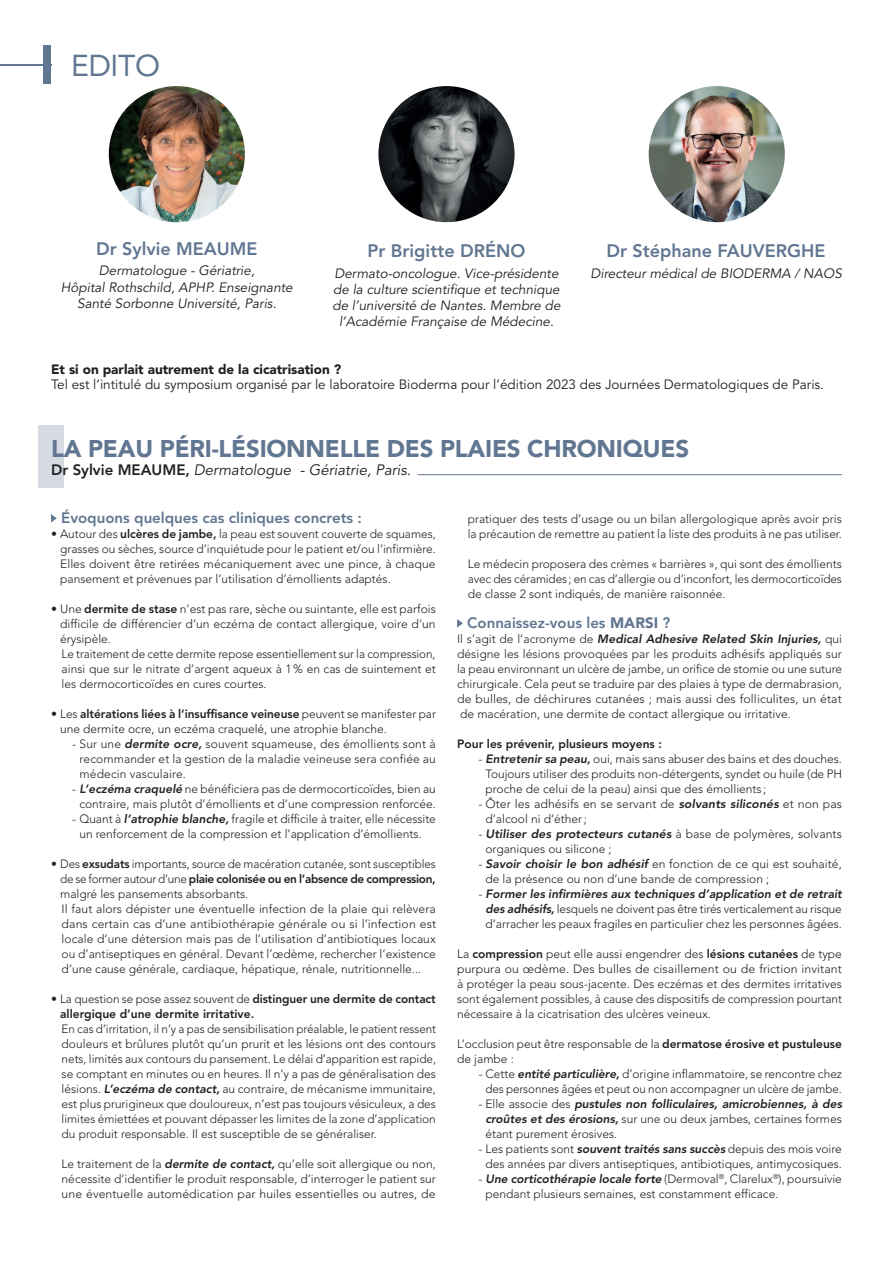
<style>
.page{position:relative;width:893px;height:1263px;background:#fff}
.page>*{position:absolute;margin:0;border:0;box-sizing:border-box;transform-origin:0 0}
.t1{font:30px "Avenir LT Pro";letter-spacing:-.01em;color:#617691}
.t2{font:900 24px "Avenir LT Pro";letter-spacing:-.01em;color:#617691}
.t3{font:800 18px "Avenir LT Pro";color:#617691}
.t4{font:800 15px "Avenir LT Pro";color:#617691}
.t5{font:italic 15px "Avenir LT Pro";color:#231f20}
.t6{font:italic 13.5px/16.2px "Avenir LT Pro";color:#231f20;text-align:center}
.t7{font:13.5px "Avenir LT Pro";color:#231f20}
.t8{font:900 13.5px "Avenir LT Pro";color:#231f20}
.t9{font:300 12px/15px "Avenir LT Pro";color:#231f20;text-align:justify}
.t10{font:800 12px/15px "Avenir LT Pro";color:#231f20}
.s1{font-weight:800;font-style:normal}
.s2{font-weight:800}
.s3{font-weight:800;font-style:italic}
.s4{font-weight:300}
.s5{font-weight:900}
</style>
<div class="page">
<div style="left:44px;top:46px;width:7px;height:38px;background:#617691"></div>
<hr style="left:0;top:64px;width:51px;height:2px;background:#617691">
<img style="left:378px;top:86px;width:136px;height:136px;border-radius:68px">
<img style="left:649px;top:86px;width:136px;height:136px;border-radius:68px">
<img style="left:109px;top:86px;width:136px;height:136px;border-radius:68px">
<div style="left:38px;top:425px;width:26px;height:63px;background:#d5dae3"></div>
<svg style="left:51px;top:514px;width:6px;height:9px"></svg>
<svg style="left:457px;top:619px;width:6px;height:9px"></svg>
<hr style="left:418px;top:474px;width:424px;height:1px;background:#617691">
<h1 class="t1" style="left:71px;top:47px;width:90px">EDITO</h1>
<h3 class="t3" style="left:96px;top:238px;width:163px">Dr Sylvie MEAUME</h3>
<p class="t6" style="left:61px;top:263px;width:233px">Dermatologue - Gériatrie,<br>Hôpital Rothschild, APHP. Enseignante<br>Santé Sorbonne Université, Paris.</p>
<h3 class="t3" style="left:368px;top:240px;width:159px">Pr Brigitte DRÉNO</h3>
<p class="t6" style="left:332px;top:265px;width:230px">Dermato-oncologue. Vice-présidente de la culture scientifique et technique de l’université de Nantes. Membre de l’Académie Française de Médecine.</p>
<h3 class="t3" style="left:607px;top:240px;width:221px">Dr Stéphane FAUVERGHE</h3>
<p class="t6" style="left:590px;top:265px;width:253px">Directeur médical de BIODERMA / NAOS</p>
<p class="t8" style="left:51px;top:361px;width:292px">Et si on parlait autrement de la cicatrisation ?</p>
<p class="t7" style="left:51px;top:376px;width:774px">Tel est l’intitulé du symposium organisé par le laboratoire Bioderma pour l’édition 2023 des Journées Dermatologiques de Paris.</p>
<h2 class="t2" style="left:51px;top:434px;width:640px">LA PEAU PÉRI-LÉSIONNELLE DES PLAIES CHRONIQUES</h2>
<p class="t5" style="left:51px;top:461px;width:361px"><span class="s1">Dr Sylvie MEAUME,</span> Dermatologue - Gériatrie, Paris.</p>
<p class="t4" style="left:61px;top:508px;width:302px">Évoquons quelques cas cliniques concrets :</p>
<p class="t9" style="left:60px;top:526px;width:377px;text-indent:-9px">• Autour des <span class="s2">ulcères de jambe,</span> la peau est souvent couverte de squames, grasses ou sèches, source d’inquiétude pour le patient et/ou l’infirmière.<br>Elles doivent être retirées mécaniquement avec une pince, à chaque pansement et prévenues par l’utilisation d’émollients adaptés.</p>
<p class="t9" style="left:60px;top:601px;width:377px;text-align:left;text-indent:-9px">• Une <span class="s2">dermite de stase</span> n’est pas rare, sèche ou suintante, elle est parfois difficile de différencier d’un eczéma de contact allergique, voire d’un érysipèle.<br>Le traitement de cette dermite repose essentiellement sur la compression, ainsi que sur le nitrate d’argent aqueux à 1% en cas de suintement et les dermocorticoïdes en cures courtes.</p>
<p class="t9" style="left:60px;top:706px;width:377px;text-indent:-9px">• Les <span class="s2">altérations liées à l‘insuffisance veineuse</span> peuvent se manifester par une dermite ocre, un eczéma craquelé, une atrophie blanche.</p>
<p class="t9" style="left:80px;top:736px;width:358px;text-indent:-7px">- Sur une <span class="s3">dermite ocre,</span> souvent squameuse, des émollients sont à recommander et la gestion de la maladie veineuse sera confiée au médecin vasculaire.</p>
<p class="t9" style="left:72px;top:781px;width:365px;text-align:center">- <span class="s3">L’eczéma craquelé</span> ne bénéficiera pas de dermocorticoïdes, bien au contraire, mais plutôt d’émollients et d’une compression renforcée.</p>
<p class="t9" style="left:72px;top:811px;width:365px;text-align:center">- Quant à <span class="s3">l’atrophie blanche,</span> fragile et difficile à traiter, elle nécessite un renforcement de la compression et l’application d’émollients.</p>
<p class="t9" style="left:60px;top:856px;width:377px;text-align:left;text-indent:-9px">• Des <span class="s2">exsudats</span> importants, source de macération cutanée, sont susceptibles de se former autour d’une <span class="s2">plaie colonisée ou en l’absence de compression, </span>malgré les pansements absorbants.<br>Il faut alors dépister une éventuelle infection de la plaie qui relèvera dans certain cas d’une antibiothérapie générale ou si l’infection est locale d’une détersion mais pas de l’utilisation d’antibiotiques locaux ou d’antiseptiques en général. Devant l’œdème, rechercher l’existence d’une cause générale, cardiaque, hépatique, rénale, nutritionnelle...</p>
<p class="t10" style="left:60px;top:991px;width:377px;text-indent:-9px"><span class="s4">• La question se pose assez souvent de</span> distinguer une dermite de contact allergique d’une dermite irritative.</p>
<p class="t9" style="left:62px;top:1021px;width:376px">En cas d’irritation, il n’y a pas de sensibilisation préalable, le patient ressent douleurs et brûlures plutôt qu’un prurit et les lésions ont des contours nets, limités aux contours du pansement. Le délai d’apparition est rapide, se comptant en minutes ou en heures. Il n’y a pas de généralisation des lésions. <span class="s3">L’eczéma de contact,</span> au contraire, de mécanisme immunitaire, est plus prurigineux que douloureux, n’est pas toujours vésiculeux, a des limites émiettées et pouvant dépasser les limites de la zone d’application du produit responsable. Il est susceptible de se généraliser.</p>
<p class="t9" style="left:62px;top:1156px;width:376px">Le traitement de la <span class="s3">dermite de contact,</span> qu’elle soit allergique ou non, nécessite d’identifier le produit responsable, d’interroger le patient sur une éventuelle automédication par huiles essentielles ou autres, de</p>
<p class="t9" style="left:468px;top:511px;width:376px">pratiquer des tests d’usage ou un bilan allergologique après avoir pris la précaution de remettre au patient la liste des produits à ne pas utiliser.</p>
<p class="t9" style="left:468px;top:556px;width:376px">Le médecin proposera des crèmes « barrières », qui sont des émollients avec des céramides ; en cas d’allergie ou d’inconfort, les dermocorticoïdes de classe 2 sont indiqués, de manière raisonnée.</p>
<p class="t4" style="left:467px;top:613px;width:205px">Connaissez-vous les <span class="s5">MARSI</span> ?</p>
<p class="t9" style="left:457px;top:631px;width:386px">Il s’agit de l’acronyme de <span class="s3">Medical Adhesive Related Skin Injuries,</span> qui désigne les lésions provoquées par les produits adhésifs appliqués sur la peau environnant un ulcère de jambe, un orifice de stomie ou une suture chirurgicale. Cela peut se traduire par des plaies à type de dermabrasion, de bulles, de déchirures cutanées ; mais aussi des folliculites, un état de macération, une dermite de contact allergique ou irritative.</p>
<p class="t10" style="left:457px;top:736px;width:206px">Pour les prévenir, plusieurs moyens :</p>
<p class="t9" style="left:485px;top:751px;width:358px;text-indent:-7px">- <span class="s3">Entretenir sa peau,</span> oui, mais sans abuser des bains et des douches.<br>Toujours utiliser des produits non-détergents, syndet ou huile (de PH proche de celui de la peau) ainsi que des émollients ;</p>
<p class="t9" style="left:485px;top:796px;width:358px;text-indent:-7px">- Ôter les adhésifs en se servant de <span class="s3">solvants siliconés</span> et non pas d’alcool ni d’éther;</p>
<p class="t9" style="left:485px;top:826px;width:358px;text-indent:-7px">- <span class="s3">Utiliser des protecteurs cutanés</span> à base de polymères, solvants organiques ou silicone ;</p>
<p class="t9" style="left:485px;top:856px;width:358px;text-indent:-7px">- <span class="s3">Savoir choisir le bon adhésif</span> en fonction de ce qui est souhaité, de la présence ou non d’une bande de compression ;</p>
<p class="t9" style="left:478px;top:886px;width:365px;text-align:center">- <span class="s3">Former les infirmières aux techniques d’application et de retrait des adhésifs,</span> lesquels ne doivent pas être tirés verticalement au risque d’arracher les peaux fragiles en particulier chez les personnes âgées.</p>
<p class="t9" style="left:457px;top:946px;width:386px">La <span class="s2">compression</span> peut elle aussi engendrer des <span class="s2">lésions cutanées</span> de type purpura ou œdème. Des bulles de cisaillement ou de friction invitant à protéger la peau sous-jacente. Des eczémas et des dermites irritatives sont également possibles, à cause des dispositifs de compression pourtant nécessaire à la cicatrisation des ulcères veineux.</p>
<p class="t9" style="left:457px;top:1036px;width:386px">L’occlusion peut être responsable de la <span class="s2">dermatose érosive et pustuleuse </span>de jambe :</p>
<p class="t9" style="left:478px;top:1066px;width:365px;text-align:center">- Cette <span class="s3">entité particulière,</span> d’origine inflammatoire, se rencontre chez des personnes âgées et peut ou non accompagner un ulcère de jambe.</p>
<p class="t9" style="left:485px;top:1096px;width:358px;text-indent:-7px">- Elle associe des <span class="s3">pustules non folliculaires, amicrobiennes, à des croûtes et des érosions,</span> sur une ou deux jambes, certaines formes étant purement érosives.</p>
<p class="t9" style="left:478px;top:1141px;width:365px;text-align:center">- Les patients sont <span class="s3">souvent traités sans succès</span> depuis des mois voire des années par divers antiseptiques, antibiotiques, antimycosiques.</p>
<p class="t9" style="left:485px;top:1171px;width:358px;text-indent:-7px">- <span class="s3">Une corticothérapie locale forte</span> (Dermoval<sup>®</sup>, Clarelux<sup>®</sup>), poursuivie pendant plusieurs semaines, est constamment efficace.</p>
</div>
